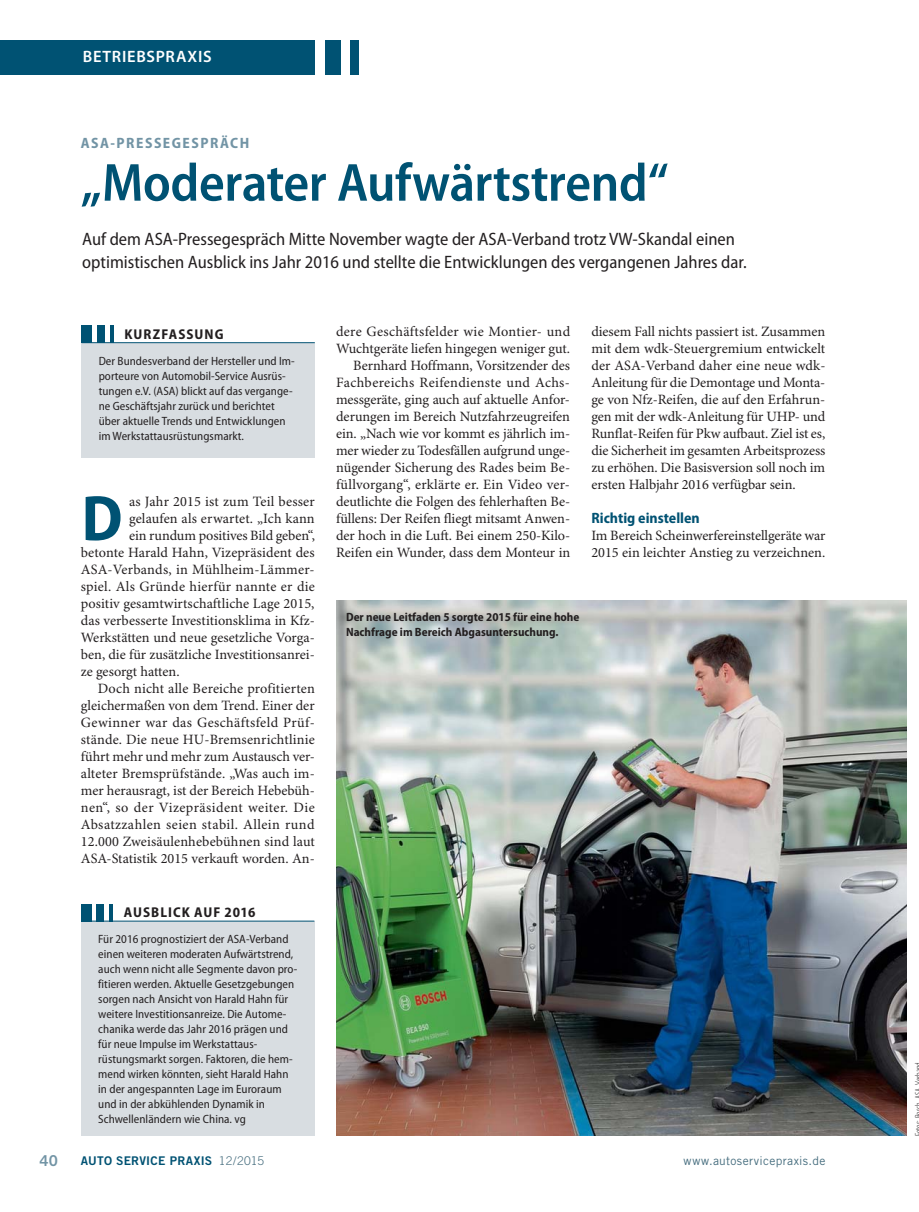
<style>
.page{position:relative;width:919px;height:1212px;background:#fff}
.page>*{position:absolute;margin:0;border:0;box-sizing:border-box;transform-origin:0 0}
.t1{font:700 semi-condensed 64.65px "Myriad Pro";color:#005273}
.t2{font:600 semi-condensed 54px "Myriad Pro";letter-spacing:-.01em;color:#005273}
.t3{font:semi-condensed 18px/22.5px "Myriad Pro";color:#231f20}
.t4{font:600 16.5px "Myriad Pro";letter-spacing:.045em;color:#fff}
.t5{font:700 semi-condensed 15px "Myriad Pro";letter-spacing:.1em;color:#7294a5}
.t6{font:700 semi-condensed 15px "Myriad Pro";color:#005273}
.t7{font:15px "Trade Gothic LT Std Bd 2";color:#7294a5}
.t8{font:14.25px/17px "Minion Pro";color:#231f20;text-align:justify}
.t9{font:14.25px "Minion Pro";letter-spacing:.03em;color:#231f20}
.t10{font:14.25px "Minion Pro";letter-spacing:.02em;color:#231f20}
.t11{font:14.25px "Minion Pro";letter-spacing:.025em;color:#231f20}
.t12{font:700 semi-condensed 14.25px "Myriad Pro";letter-spacing:.075em;color:#231f20}
.t13{font:semi-condensed 12px/15px "Myriad Pro";letter-spacing:.005em;color:#231f20}
.t14{font:700 semi-condensed 12px/15px "Myriad Pro";color:#231f20}
.t15{font:12px "Trade Gothic LT Std Bd 2";letter-spacing:.02em;color:#005273}
.t16{font:12px "Trade Gothic LT Std";letter-spacing:.03em;color:#476e7f}
.t17{font:300 condensed 9.75px "Myriad Pro";letter-spacing:.275em;color:#231f20}
.s1{font-family:"Trade Gothic LT Std";font-weight:300;color:#476e7f}
</style>
<div class="page">
<div style="left:350px;top:40px;width:8px;height:34px;background:#005273"></div>
<div style="left:325px;top:40px;width:15px;height:34px;background:#005273"></div>
<div style="left:0;top:40px;width:315px;height:34px;background:#005273"></div>
<div style="left:82px;top:343px;width:233px;height:114px;background:#d8dde1"></div>
<hr style="left:82px;top:342px;width:233px;height:1px;background:#005273">
<div style="left:82px;top:326px;width:10px;height:17px;background:#005273"></div>
<div style="left:97px;top:326px;width:7px;height:17px;background:#005273"></div>
<hr style="left:110px;top:326px;width:3px;height:17px;background:#005273">
<div style="left:81px;top:921px;width:233px;height:215px;background:#d8dde1"></div>
<hr style="left:81px;top:921px;width:233px;height:1px;background:#005273">
<div style="left:81px;top:904px;width:10px;height:17px;background:#005273"></div>
<div style="left:96px;top:904px;width:8px;height:17px;background:#005273"></div>
<hr style="left:109px;top:904px;width:4px;height:17px;background:#005273">
<img style="left:336px;top:600px;width:570px;height:536px">
<p class="t4" style="left:83px;top:47px;width:130px">BETRIEBSPRAXIS</p>
<p class="t5" style="left:81px;top:137px;width:170px">ASA-PRESSEGESPRÄCH</p>
<h2 class="t2" style="left:81px;top:150px;width:589px">„Moderater Aufwärtstrend“</h2>
<p class="t3" style="left:82px;top:230px;width:666px">Auf dem ASA-Pressegespräch Mitte November wagte der ASA-Verband trotz VW-Skandal einen optimistischen Ausblick ins Jahr 2016 und stellte die Entwicklungen des vergangenen Jahres dar.</p>
<p class="t12" style="left:124px;top:328px;width:101px">KURZFASSUNG</p>
<p class="t13" style="left:99px;top:355px;width:198px">Der Bundesverband der Hersteller und Im&shy;porteure von Automobil-Service Ausrüs&shy;tungen e.V. (ASA) blickt auf das vergange&shy;ne Geschäftsjahr zurück und berichtet über aktuelle Trends und Entwicklungen im Werkstattausrüstungsmarkt.</p>
<h1 class="t1" style="left:81px;top:494px;width:43px">D</h1>
<p class="t8" style="left:129px;top:494px;width:187px">as Jahr 2015 ist zum Teil besser</p>
<p class="t8" style="left:129px;top:511px;width:187px">gelaufen als erwartet. „Ich kann</p>
<p class="t8" style="left:129px;top:528px;width:187px">ein rundum positives Bild geben“,</p>
<p class="t8" style="left:81px;top:545px;width:235px">betonte Harald Hahn, Vizepräsident des</p>
<p class="t8" style="left:81px;top:562px;width:235px">ASA-Verbands, in Mühlheim-Lämmer-</p>
<p class="t10" style="left:81px;top:581px;width:235px">spiel. Als Gründe hierfür nannte er die</p>
<p class="t8" style="left:81px;top:596px;width:235px">positiv gesamtwirtschaftliche Lage 2015,</p>
<p class="t8" style="left:81px;top:613px;width:236px">das verbesserte Investitionsklima in Kfz-</p>
<p class="t8" style="left:81px;top:630px;width:235px">Werkstätten und neue gesetzliche Vorga-</p>
<p class="t8" style="left:81px;top:647px;width:235px">ben, die für zusätzliche Investitionsanrei-</p>
<p class="t8" style="left:81px;top:664px;width:100px">ze gesorgt hatten.</p>
<p class="t8" style="left:98px;top:681px;width:218px">Doch nicht alle Bereiche profitierten</p>
<p class="t8" style="left:81px;top:698px;width:235px">gleichermaßen von dem Trend. Einer der</p>
<p class="t11" style="left:81px;top:717px;width:235px">Gewinner war das Geschäftsfeld Prüf-</p>
<p class="t8" style="left:81px;top:732px;width:235px">stände. Die neue HU-Bremsenrichtlinie</p>
<p class="t8" style="left:81px;top:749px;width:236px">führt mehr und mehr zum Austausch ver-</p>
<p class="t8" style="left:81px;top:766px;width:235px">alteter Bremsprüfstände. „Was auch im-</p>
<p class="t8" style="left:81px;top:783px;width:235px">mer herausragt, ist der Bereich Hebebüh-</p>
<p class="t9" style="left:81px;top:802px;width:235px">nen“, so der Vizepräsident weiter. Die</p>
<p class="t9" style="left:81px;top:819px;width:235px">Absatzzahlen seien stabil. Allein rund</p>
<p class="t8" style="left:81px;top:835px;width:236px">12.000 Zweisäulenhebebühnen sind laut</p>
<p class="t8" style="left:81px;top:852px;width:235px">ASA-Statistik 2015 verkauft worden. An-</p>
<p class="t12" style="left:124px;top:907px;width:133px">AUSBLICK AUF 2016</p>
<p class="t13" style="left:98px;top:933px;width:200px">Für 2016 prognostiziert der ASA-Verband einen weiteren moderaten Aufwärtstrend, auch wenn nicht alle Segmente davon pro&shy;fitieren werden. Aktuelle Gesetzgebungen sorgen nach Ansicht von Harald Hahn für weitere Investitionsanreize. Die Autome&shy;chanika werde das Jahr 2016 prägen und für neue Impulse im Werkstattaus&shy;rüstungsmarkt sorgen. Faktoren, die hem&shy;mend wirken könnten, sieht Harald Hahn in der angespannten Lage im Euroraum und in der abkühlenden Dynamik in Schwellenländern wie China. vg</p>
<p class="t8" style="left:336px;top:324px;width:236px;text-align:right">dere Geschäftsfelder wie Montier- und Wuchtgeräte liefen hingegen weniger gut.<br>Bernhard Hoffmann, Vorsitzender des Fachbereichs Reifendienste und Achs&shy;messgeräte, ging auch auf aktuelle Anfor&shy;derungen im Bereich Nutzfahrzeugreifen ein. „Nach wie vor kommt es jährlich im&shy;mer wieder zu Todesfällen aufgrund unge&shy;nügender Sicherung des Rades beim Be&shy;füllvorgang“, erklärte er. Ein Video ver&shy;deutlichte die Folgen des fehlerhaften Be&shy;füllens: Der Reifen fliegt mitsamt Anwen&shy;der hoch in die Luft. Bei einem 250-Kilo-Reifen ein Wunder, dass dem Monteur in</p>
<p class="t8" style="left:591px;top:324px;width:235px">diesem Fall nichts passiert ist. Zusammen mit dem wdk-Steuergremium entwickelt der ASA-Verband daher eine neue wdk-Anleitung für die Demontage und Monta&shy;ge von Nfz-Reifen, die auf den Erfahrun&shy;gen mit der wdk-Anleitung für UHP- und Runflat-Reifen für Pkw aufbaut. Ziel ist es, die Sicherheit im gesamten Arbeitsprozess zu erhöhen. Die Basisversion soll noch im ersten Halbjahr 2016 verfügbar sein.</p>
<p class="t6" style="left:591px;top:512px;width:110px">Richtig einstellen</p>
<p class="t8" style="left:591px;top:528px;width:235px">Im Bereich Scheinwerfereinstellgeräte war<br>2015 ein leichter Anstieg zu verzeichnen.</p>
<p class="t14" style="left:346px;top:610px;width:235px">Der neue Leitfaden 5 sorgte 2015 für eine hohe<br>Nach frage im Bereich Abgasuntersuchung.</p>
<p class="t7" style="left:39px;top:1152px;width:20px">40</p>
<p class="t15" style="left:81px;top:1154px;width:185px">AUTO SERVICE PRAXIS <span class="s1">12/2015</span></p>
<p class="t16" style="left:683px;top:1154px;width:143px">www.autoservicepraxis.de</p>
<p class="t17" style="left:912px;top:1136px;width:76px;rotate:-90deg">Ft B hASAV b d</p>
</div>
